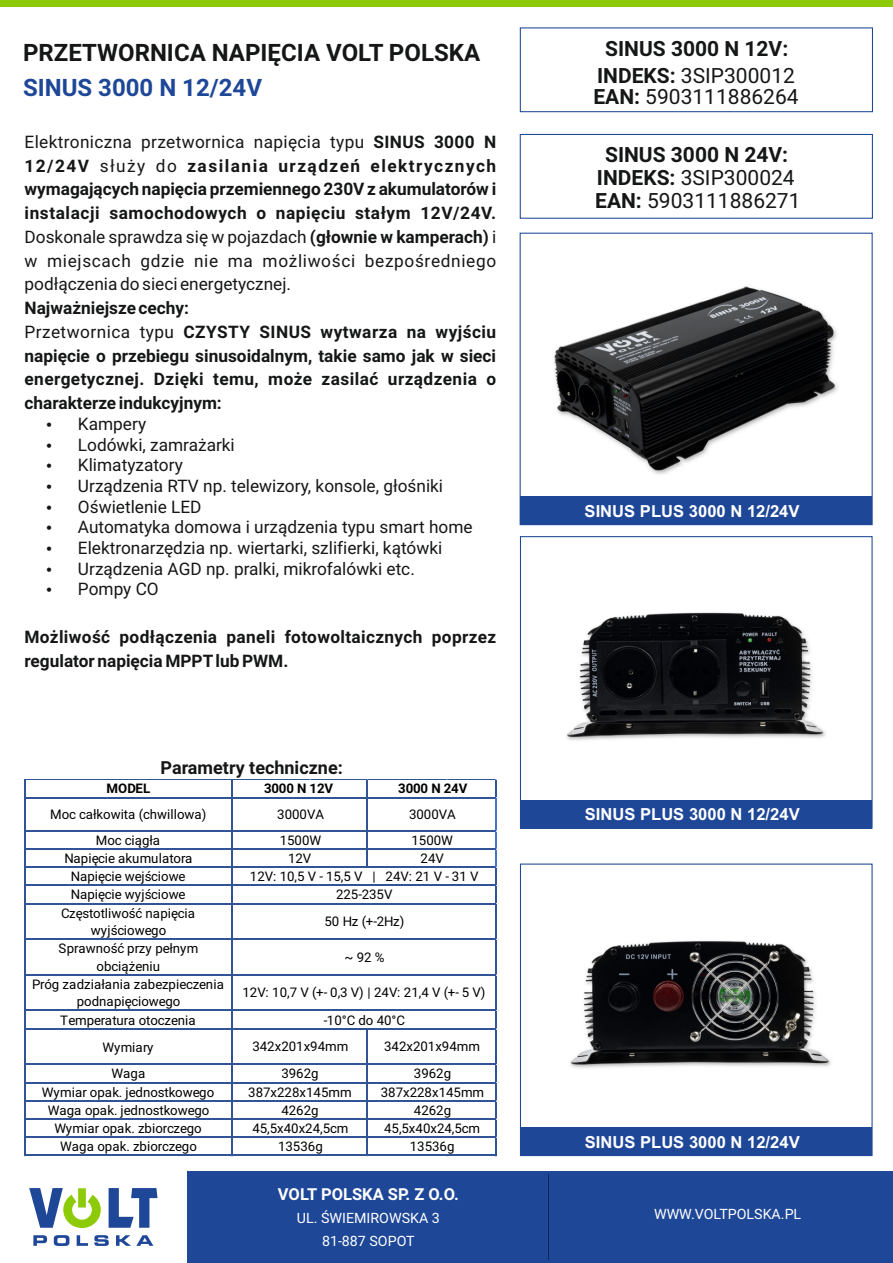
<style>
.page{position:relative;width:893px;height:1263px;background:#fff}
.page>*{position:absolute;margin:0;border:0;box-sizing:border-box;transform-origin:0 0}
.t1{font:700 24px "Roboto";color:#151616}
.t2{font:700 24px "Roboto";color:#1e4798}
.t3{font:21px/20.5px "Roboto";color:#151616}
.t4{font:700 21px/23.2px "Roboto";color:#151616;text-align:center}
.t5{font:700 18px "Roboto";color:#151616}
.t6{font:700 17.25px/23.7px "Roboto";letter-spacing:.02em;color:#151616;text-align:justify}
.t7{font:17.25px/20.7px "Roboto";color:#151616}
.t8{font:700 17.25px/23.7px "Roboto";color:#151616}
.t9{font:700 16.65px "Arial";color:#fff}
.t10{font:700 16.5px "Roboto";color:#fff}
.t11{font:14.25px/22.4px "Roboto";color:#fff;text-align:center}
.t12{font:13.2px/18px "Roboto";color:#000;text-align:center}
.t13{font:700 13.2px "Roboto";letter-spacing:-.01em;color:#000}
.s1{font-weight:400}
.s2{font-weight:700}
</style>
<div class="page">
<div style="left:0;top:0;width:893px;height:7px;background:#8dcb08"></div>
<div style="left:187px;top:1171px;width:706px;height:92px;background:#1e4798"></div>
<svg style="left:29px;top:1188px;width:72px;height:40px"></svg>
<svg style="left:109px;top:1188px;width:49px;height:40px"></svg>
<svg style="left:33px;top:1235px;width:14px;height:11px"></svg>
<svg style="left:54px;top:1235px;width:15px;height:11px"></svg>
<svg style="left:77px;top:1235px;width:11px;height:11px"></svg>
<svg style="left:94px;top:1235px;width:15px;height:11px"></svg>
<svg style="left:116px;top:1235px;width:37px;height:11px"></svg>
<hr style="left:549px;top:1174px;width:1px;height:86px;background:#09275d">
<div style="left:521px;top:496px;width:351px;height:29px;background:#1e4798"></div>
<div style="left:520px;top:233px;width:353px;height:292px;border:1px solid #1e4797"></div>
<div style="left:520px;top:536px;width:353px;height:293px;border:1px solid #1e4797"></div>
<div style="left:520px;top:27px;width:353px;height:85px;border:1px solid #1e4797"></div>
<div style="left:520px;top:800px;width:352px;height:28px;background:#1e4798"></div>
<div style="left:520px;top:1127px;width:352px;height:29px;background:#1e4798"></div>
<div style="left:520px;top:863px;width:353px;height:293px;border:1px solid #1e4797"></div>
<div style="left:520px;top:134px;width:353px;height:85px;border:1px solid #1e4797"></div>
<hr style="left:25px;top:779px;width:472px;height:1px;background:#305496">
<hr style="left:25px;top:797px;width:472px;height:1px;background:#305496">
<hr style="left:25px;top:830px;width:472px;height:1px;background:#305496">
<hr style="left:495px;top:798px;width:2px;height:32px;background:#4472c4">
<hr style="left:25px;top:848px;width:472px;height:2px;background:#305496">
<hr style="left:25px;top:866px;width:472px;height:2px;background:#305496">
<hr style="left:25px;top:884px;width:472px;height:2px;background:#305496">
<hr style="left:25px;top:903px;width:472px;height:1px;background:#305496">
<hr style="left:25px;top:938px;width:472px;height:2px;background:#305496">
<hr style="left:25px;top:974px;width:472px;height:2px;background:#305496">
<hr style="left:25px;top:1010px;width:472px;height:1px;background:#305496">
<hr style="left:367px;top:780px;width:1px;height:88px;background:#305496">
<hr style="left:25px;top:1028px;width:472px;height:1px;background:#305496">
<hr style="left:25px;top:1063px;width:472px;height:2px;background:#305496">
<hr style="left:25px;top:1082px;width:472px;height:1px;background:#305496">
<hr style="left:25px;top:1100px;width:472px;height:1px;background:#305496">
<hr style="left:25px;top:1118px;width:472px;height:2px;background:#305496">
<hr style="left:25px;top:1136px;width:472px;height:2px;background:#305496">
<hr style="left:25px;top:779px;width:1px;height:377px;background:#305496">
<hr style="left:231px;top:780px;width:1px;height:376px;background:#305496">
<hr style="left:367px;top:1029px;width:1px;height:127px;background:#305496">
<hr style="left:25px;top:1154px;width:472px;height:2px;background:#305496">
<hr style="left:495px;top:868px;width:2px;height:288px;background:#305496">
<svg style="left:495px;top:779px;width:2px;height:19px"></svg>
<svg style="left:495px;top:830px;width:2px;height:38px"></svg>
<img style="left:554px;top:286px;width:284px;height:189px">
<img style="left:567px;top:612px;width:259px;height:129px">
<img style="left:570px;top:941px;width:261px;height:127px">
<h1 class="t1" style="left:23px;top:43px;width:459px">PRZETWORNICA NAPIĘCIA VOLT POLSKA</h1>
<h1 class="t2" style="left:23px;top:78px;width:241px">SINUS 3000 N 12/24V</h1>
<p class="t6" style="left:25px;top:132px;width:473px"><span class="s1">Elektroniczna przetwornica napięcia typu</span> SINUS 3000 N 12/24V <span class="s1">służy do</span> zasilania urządzeń elektrycznych wymagających napięcia przemiennego 230V z akumulatorów i instalacji samochodowych o napięciu stałym 12V/24V.<br><span class="s1">Doskonale sprawdza się w pojazdach</span> (głownie w kamperach) <span class="s1">i w miejscach gdzie nie ma możliwości bezpośredniego podłączenia do sieci energetycznej.</span></p>
<h3 class="t8" style="left:24px;top:298px;width:473px">Najważniejsze cechy:<br><span class="s1">Przetwornica typu</span> CZYSTY SINUS wytwarza na wyjściu napięcie o przebiegu sinusoidalnym, takie samo jak w sieci energetycznej. Dzięki temu, może zasilać urządzenia o charakterze indukcyjnym:</h3>
<p class="t7" style="left:78px;top:415px;width:396px">Kampery<br>Lodówki, zamrażarki<br>Klimatyzatory<br>Urządzenia RTV np. telewizory, konsole, głośniki<br>Oświetlenie LED<br>Automatyka domowa i urządzenia typu smart home<br>Elektronarzędzia np. wiertarki, szlifierki, kątówki<br>Urządzenia AGD np. pralki, mikrofalówki etc.<br>Pompy CO</p>
<h3 class="t6" style="left:24px;top:627px;width:473px">Możliwość podłączenia paneli fotowoltaicznych poprzez regulator napięcia MPPTlub PWM.</h3>
<h3 class="t5" style="left:161px;top:760px;width:184px">Parametry techniczne:</h3>
<p class="t13" style="left:107px;top:783px;width:45px">MODEL</p>
<p class="t12" style="left:50px;top:803px;width:158px;line-height:25.7px">Moc całkowita (chwillowa)<br>Moc ciągła</p>
<p class="t12" style="left:32px;top:851px;width:193px">Napięcie akumulatora<br>Napięcie wejściowe<br>Napięcie wyjściowe<br>Częstotliwość napięcia wyjściowego<br>Sprawność przy pełnym obciążeniu<br>Próg zadziałania zabezpieczenia podnapięciowego<br>Temperatura otoczenia</p>
<p class="t12" style="left:102px;top:1035px;width:52px;line-height:26.5px">Wymiary<br>Waga</p>
<p class="t12" style="left:42px;top:1084px;width:174px">Wymiar opak. jednostkowego<br>Waga opak. jednostkowego<br>Wymiar opak. zbiorczego<br>Waga opak. zbiorczego</p>
<p class="t12" style="left:248px;top:1084px;width:105px">387x228x145mm</p>
<p class="t12" style="left:381px;top:1084px;width:105px">387x228x145mm</p>
<p class="t13" style="left:264px;top:783px;width:71px">3000 N 12V</p>
<p class="t13" style="left:398px;top:783px;width:71px">3000 N 24V</p>
<p class="t12" style="left:277px;top:807px;width:48px">3000VA</p>
<p class="t12" style="left:409px;top:807px;width:48px">3000VA</p>
<p class="t12" style="left:280px;top:832px;width:43px">1500W</p>
<p class="t12" style="left:411px;top:832px;width:43px">1500W</p>
<p class="t12" style="left:288px;top:851px;width:25px">12V</p>
<p class="t12" style="left:421px;top:851px;width:25px">24V</p>
<p class="t12" style="left:250px;top:869px;width:230px">12V: 10,5 V - 15,5 V | 24V: 21 V - 31 V<br>225-235V</p>
<p class="t12" style="left:324px;top:914px;width:81px">50 Hz (+-2Hz)</p>
<p class="t12" style="left:344px;top:949px;width:42px">~ 92 %</p>
<p class="t12" style="left:242px;top:980px;width:245px;line-height:27.3px">12V: 10,7 V (+- 0,3 V) | 24V: 21,4 V (+- 5 V) -10°C do 40°C</p>
<p class="t12" style="left:252px;top:1039px;width:97px">342x201x94mm</p>
<p class="t12" style="left:384px;top:1039px;width:97px">342x201x94mm</p>
<p class="t12" style="left:281px;top:1066px;width:39px">3962g</p>
<p class="t12" style="left:414px;top:1066px;width:39px">3962g</p>
<p class="t12" style="left:281px;top:1102px;width:39px">4262g</p>
<p class="t12" style="left:414px;top:1102px;width:39px">4262g</p>
<p class="t12" style="left:252px;top:1121px;width:98px">45,5x40x24,5cm</p>
<p class="t12" style="left:384px;top:1121px;width:98px">45,5x40x24,5cm</p>
<p class="t12" style="left:278px;top:1139px;width:46px">13536g</p>
<p class="t12" style="left:410px;top:1139px;width:46px">13536g</p>
<h2 class="t4" style="left:605px;top:39px;width:185px">SINUS 3000 N 12V:</h2>
<h2 class="t3" style="left:593px;top:68px;width:207px"><span class="s2">INDEKS:</span> 3SIP300012<br><span class="s2">EAN:</span> 5903111886264</h2>
<h2 class="t4" style="left:597px;top:145px;width:199px">SINUS 3000 N 24V:<br>INDEKS: <span class="s1">3SIP300024</span></h2>
<h2 class="t3" style="left:595px;top:192px;width:207px"><span class="s2">EAN:</span> 5903111886271</h2>
<p class="t9" style="left:585px;top:505px;width:216px">SINUS PLUS 3000 N 12/24V</p>
<p class="t9" style="left:585px;top:808px;width:216px">SINUS PLUS 3000 N 12/24V</p>
<p class="t9" style="left:585px;top:1135px;width:216px">SINUS PLUS 3000 N 12/24V</p>
<p class="t10" style="left:278px;top:1188px;width:182px">VOLT POLSKA SP. Z O.O.</p>
<p class="t11" style="left:297px;top:1209px;width:144px">UL. ŚWIEMIROWSKA 3<br>81-887 SOPOT</p>
<p class="t11" style="left:654px;top:1204px;width:149px">WWW.VOLTPOLSKA.PL</p>
</div>
